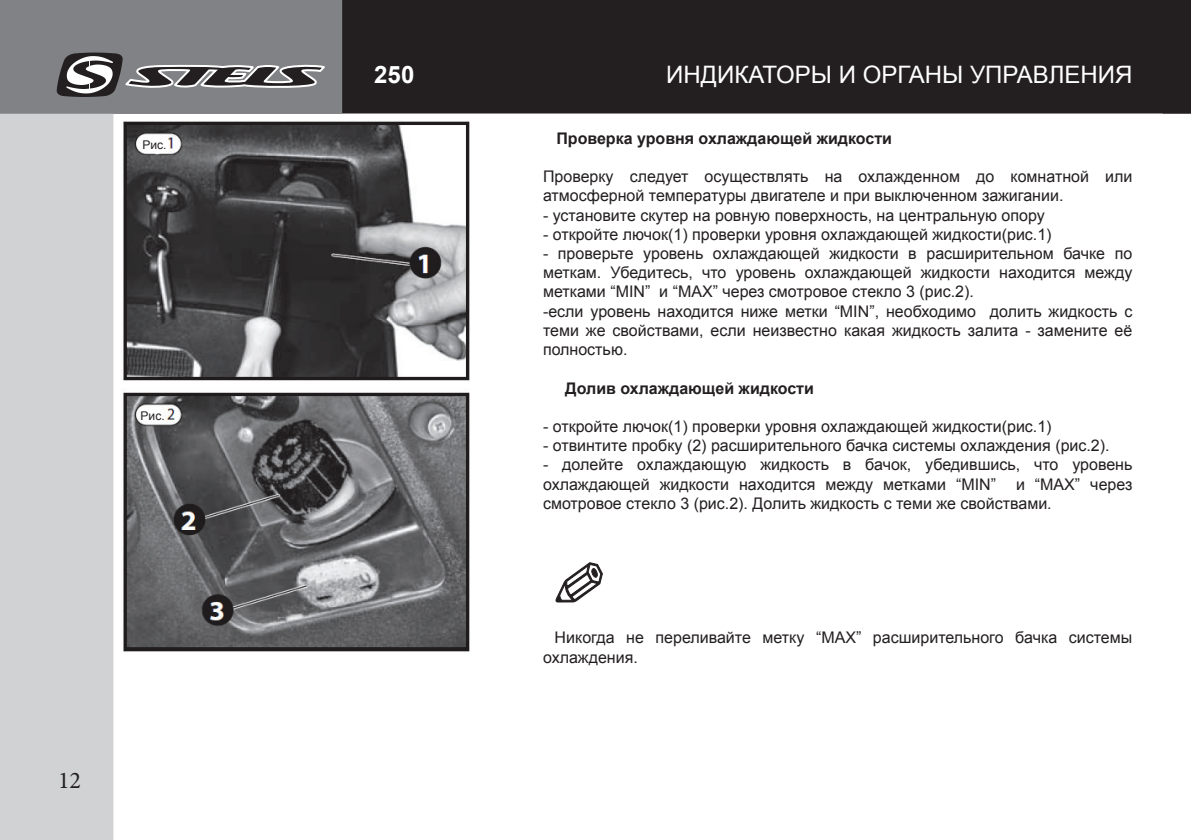
<style>
.page{position:relative;width:1191px;height:840px;background:#fff}
.page>*{position:absolute;margin:0;border:0;box-sizing:border-box;transform-origin:0 0}
.t1{font:24px "Arial";color:#fff}
.t2{font:700 24px "Arial";color:#fff}
.t3{font:24px "Minion Pro";color:#231f20}
.t4{font:16px/19.2px "Arial";color:#231f20}
.t5{font:700 16px "Arial";color:#231f20}
.t6{font:12px "Arial";color:#231f20}
</style>
<div class="page">
<div style="left:342px;top:0;width:820px;height:113px;background:#231f20"></div>
<div style="left:0;top:113px;width:113px;height:726px;background:#d1d2d4"></div>
<svg style="left:0;top:0;width:342px;height:113px;background:#7e8082"></svg>
<div style="left:1162px;top:0;width:29px;height:113px;background:#231f20"></div>
<svg style="left:555px;top:562px;width:48px;height:40px"></svg>
<img style="left:123px;top:121px;width:347px;height:531px">
<p class="t6" style="left:142px;top:137px;width:26px">Рис.</p>
<p class="t6" style="left:141px;top:407px;width:26px">Рис.</p>
<p class="t3" style="left:58px;top:763px;width:25px">12</p>
<p class="t2" style="left:374px;top:59px;width:42px">250</p>
<p class="t1" style="left:666px;top:59px;width:467px">ИНДИКАТОРЫ И ОРГАНЫ УПРАВЛЕНИЯ</p>
<p class="t5" style="left:556px;top:127px;width:337px">Проверка уровня охлаждающей жидкости</p>
<p class="t4" style="left:543px;top:167px;width:591px">Проверку следует осуществлять на охлажденном до комнатной или атмосферной температуры двигателе и при выключенном зажигании.</p>
<p class="t4" style="left:543px;top:205px;width:503px">- установите скутер на ровную поверхность, на центральную опору</p>
<p class="t4" style="left:543px;top:224px;width:510px">- откройте лючок(1) проверки уровня охлаждающей жидкости(рис.1)</p>
<p class="t4" style="left:543px;top:244px;width:591px;text-align:justify">- проверьте уровень охлаждающей жидкости в расширительном бачке по меткам. Убедитесь, что уровень охлаждающей жидкости находится между метками “MIN” и “MAX” через смотровое стекло 3 (рис.2).</p>
<p class="t4" style="left:543px;top:301px;width:591px;text-align:justify">-если уровень находится ниже метки “MIN”, необходимо долить жидкость с теми же свойствами, если неизвестно какая жидкость залита - замените её полностью.</p>
<p class="t5" style="left:565px;top:377px;width:250px">Долив охлаждающей жидкости</p>
<p class="t4" style="left:543px;top:416px;width:510px">- откройте лючок(1) проверки уровня охлаждающей жидкости(рис.1)</p>
<p class="t4" style="left:543px;top:436px;width:568px">- отвинтите пробку (2) расширительного бачка системы охлаждения (рис.2).</p>
<p class="t4" style="left:543px;top:455px;width:591px">- долейте охлаждающую жидкость в бачок, убедившись, что уровень охлаждающей жидкости находится между метками “MIN”</p>
<p class="t4" style="left:543px;top:474px;width:591px;text-indent:473px">и “MAX” через смотровое стекло 3 (рис.2). Долить жидкость с теми же свойствами.</p>
<p class="t4" style="left:543px;top:628px;width:591px;text-indent:12px">Никогда не переливайте метку “MAX” расширительного бачка системы охлаждения.</p>
</div>
